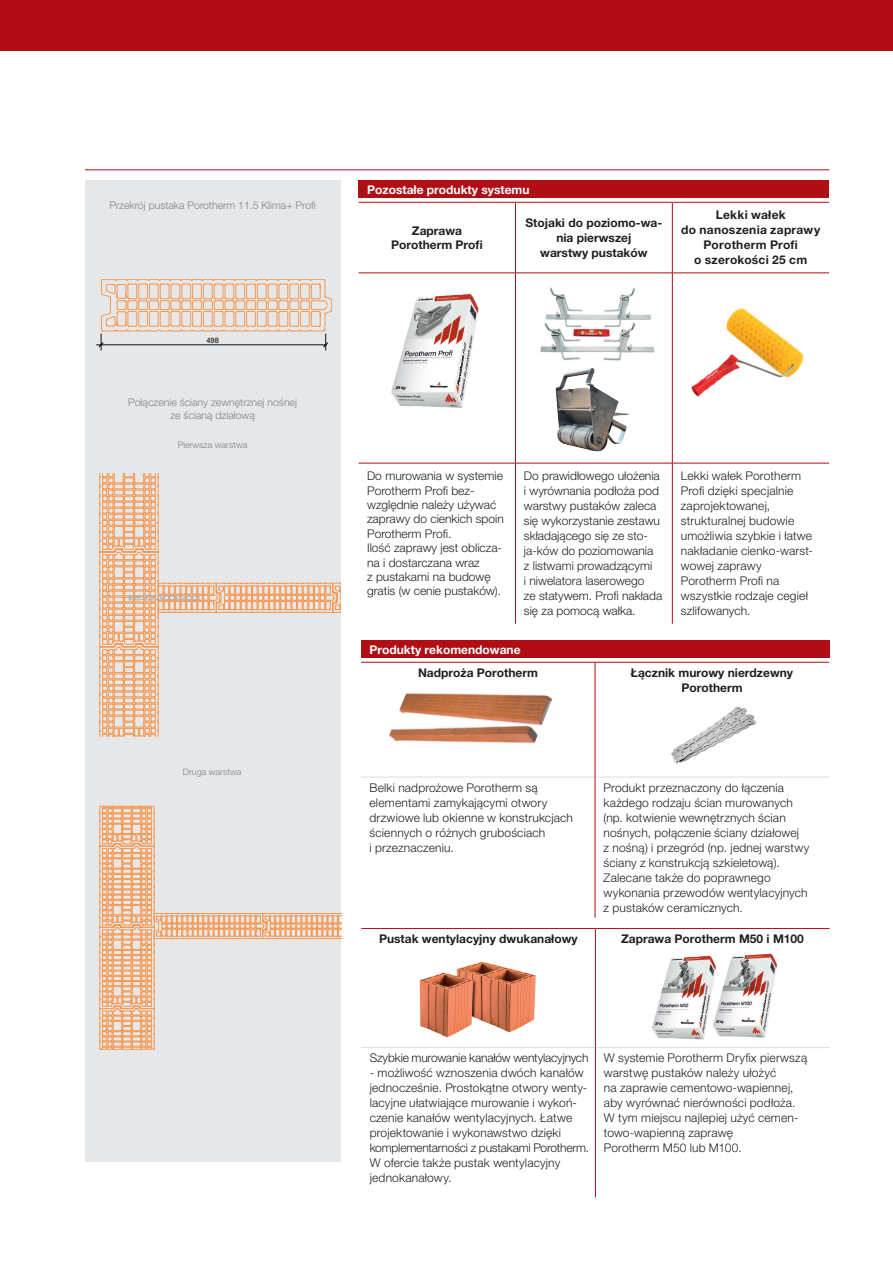
<style>
.page{position:relative;width:893px;height:1263px;background:#fff}
.page>*{position:absolute;margin:0;border:0;box-sizing:border-box;transform-origin:0 0}
.t1{font:300 12px/15px "Helvetica Neue LT Pro";letter-spacing:.01em;color:#231f20}
.t2{font:700 12px/14.4px "Helvetica Neue LT Pro";color:#231f20;text-align:center}
.t3{font:700 12px/15px "Helvetica Neue LT Pro";letter-spacing:.02em;color:#231f20;text-align:center}
.t4{font:700 12px "Helvetica Neue LT Pro";color:#fff}
.t5{font:300 12px "Helvetica Neue LT Pro";letter-spacing:-.015em;color:#231f20}
.t6{font:300 10.5px/12.6px "Helvetica Neue LT Pro";color:#808285;text-align:center}
.t7{font:300 9px "Helvetica Neue LT Pro";color:#808285}
.t8{font:500 7.5px "Helvetica Neue LT Pro";color:#231f20}
</style>
<div class="page">
<div style="left:0;top:0;width:893px;height:51px;background:#b00d15"></div>
<hr style="left:85px;top:170px;width:744px;height:1px;background:#b00d15">
<hr style="left:359px;top:202px;width:156px;height:1px;background:#b00d15">
<hr style="left:515px;top:202px;width:157px;height:1px;background:#b00d15">
<hr style="left:672px;top:202px;width:157px;height:1px;background:#b00d15">
<hr style="left:359px;top:273px;width:156px;height:1px;background:#b00d15">
<hr style="left:515px;top:273px;width:157px;height:1px;background:#b00d15">
<hr style="left:672px;top:273px;width:157px;height:1px;background:#b00d15">
<hr style="left:515px;top:203px;width:1px;height:70px;background:#b00d15">
<hr style="left:672px;top:203px;width:1px;height:70px;background:#b00d15">
<hr style="left:515px;top:273px;width:1px;height:190px;background:#b00d15">
<hr style="left:672px;top:273px;width:1px;height:190px;background:#b00d15">
<hr style="left:359px;top:463px;width:156px;height:1px;background:#b00d15">
<hr style="left:515px;top:463px;width:157px;height:1px;background:#b00d15">
<hr style="left:672px;top:463px;width:157px;height:1px;background:#b00d15">
<hr style="left:515px;top:463px;width:1px;height:161px;background:#b00d15">
<hr style="left:672px;top:463px;width:1px;height:161px;background:#b00d15">
<img style="left:391px;top:294px;width:88px;height:114px">
<div style="left:359px;top:181px;width:470px;height:17px;background:#b00d15"></div>
<img style="left:540px;top:287px;width:115px;height:74px">
<img style="left:691px;top:308px;width:113px;height:89px">
<img style="left:555px;top:368px;width:74px;height:84px">
<hr style="left:361px;top:777px;width:234px;height:1px;background:#dcdddf">
<hr style="left:595px;top:777px;width:234px;height:1px;background:#dcdddf">
<hr style="left:361px;top:662px;width:234px;height:1px;background:#b00d15">
<hr style="left:595px;top:662px;width:234px;height:1px;background:#b00d15">
<hr style="left:595px;top:662px;width:1px;height:30px;background:#b00d15">
<hr style="left:595px;top:692px;width:1px;height:85px;background:#b00d15">
<hr style="left:595px;top:777px;width:1px;height:141px;background:#b00d15">
<hr style="left:361px;top:1047px;width:234px;height:1px;background:#dcdddf">
<hr style="left:596px;top:1047px;width:234px;height:1px;background:#dcdddf">
<hr style="left:361px;top:928px;width:234px;height:1px;background:#b00d15">
<hr style="left:595px;top:928px;width:235px;height:1px;background:#b00d15">
<svg style="left:595px;top:929px;width:1px;height:25px"></svg>
<hr style="left:595px;top:954px;width:1px;height:93px;background:#b00d15">
<hr style="left:595px;top:1047px;width:1px;height:150px;background:#b00d15">
<div style="left:361px;top:641px;width:468px;height:17px;background:#b00d15"></div>
<img style="left:652px;top:956px;width:60px;height:84px">
<img style="left:712px;top:953px;width:65px;height:85px">
<img style="left:419px;top:962px;width:117px;height:75px">
<img style="left:389px;top:727px;width:149px;height:17px">
<img style="left:399px;top:693px;width:154px;height:34px">
<img style="left:671px;top:706px;width:85px;height:58px">
<div style="left:85px;top:181px;width:255px;height:981px;background:#e6e7e9"></div>
<svg style="left:96px;top:279px;width:236px;height:71px"></svg>
<svg style="left:99px;top:806px;width:242px;height:244px"></svg>
<div style="left:214px;top:897px;width:13px;height:13px;background:#e6e7e9"></div>
<svg style="left:99px;top:474px;width:241px;height:262px"></svg>
<p class="t6" style="left:109px;top:199px;width:208px">Przekrój pustaka Porotherm 11.5 Klima+ Profi</p>
<p class="t8" style="left:206px;top:335px;width:14px">498</p>
<p class="t6" style="left:128px;top:396px;width:170px">Połączenie ściany zewnętrznej nośnej ze ścianą działową</p>
<p class="t7" style="left:178px;top:440px;width:71px">Pierwsza warstwa</p>
<p class="t7" style="left:183px;top:767px;width:60px">Druga warstwa</p>
<p class="t4" style="left:367px;top:182px;width:164px">Pozostałe produkty systemu</p>
<p class="t2" style="left:391px;top:223px;width:93px">Zaprawa<br>Porotherm Profi</p>
<p class="t2" style="left:525px;top:215px;width:138px;line-height:15px">Stojaki do poziomo-wa&shy;nia pierwszej<br>warstwy pustaków</p>
<p class="t3" style="left:681px;top:207px;width:141px">Lekki wałek<br>do nanoszenia zaprawy<br>Porotherm Profi<br>o szerokości 25 cm</p>
<p class="t1" style="left:367px;top:468px;width:138px;line-height:14.4px">Do murowania w systemie<br>Porotherm Profi bez&shy;względnie należy używać zaprawy do cienkich spoin<br>Porotherm Profi.<br>Ilość zaprawy jest oblicza&shy;na i dostarczana wraz<br>z pustakami na budowę gratis (w cenie pustaków).</p>
<p class="t1" style="left:524px;top:468px;width:140px">Do prawidłowego ułożenia i wyrównania podłoża pod warstwy pustaków zaleca się wykorzystanie zestawu składającego się ze sto&shy;ja-ków do poziomowania<br>z listwami prowadzącymi<br>i niwelatora laserowego<br>ze statywem. Profi nakłada się za pomocą wałka.</p>
<p class="t1" style="left:681px;top:468px;width:134px">Lekki wałek Porotherm<br>Profi dzięki specjalnie zaprojektowanej, strukturalnej budowie umożliwia szybkie i łatwe nakładanie cienko-warst&shy;wowej zaprawy<br>Porotherm Profi na wszystkie rodzaje cegieł szlifowanych.</p>
<p class="t4" style="left:369px;top:642px;width:153px">Produkty rekomendowane</p>
<p class="t2" style="left:418px;top:665px;width:121px">Nadproża Porotherm</p>
<p class="t2" style="left:631px;top:665px;width:164px">Łącznik murowy nierdzewny<br>Porotherm</p>
<p class="t1" style="left:369px;top:780px;width:205px">Belki nadprożowe Porotherm są elementami zamykającymi otwory drzwiowe lub okienne w konstrukcjach ściennych o różnych grubościach<br>i przeznaczeniu.</p>
<p class="t1" style="left:603px;top:780px;width:207px">Produkt przeznaczony do łączenia każdego rodzaju ścian murowanych (np. kotwienie wewnętrznych ścian nośnych, połączenie ściany działowej<br>z nośną) i przegród (np. jednej warstwy ściany z konstrukcją szkieletową).<br>Zalecane także do poprawnego wykonania przewodów wentylacyjnych z pustaków ceramicznych.</p>
<p class="t2" style="left:379px;top:932px;width:200px">Pustak wentylacyjny dwukanałowy</p>
<p class="t2" style="left:621px;top:932px;width:184px">Zaprawa Porotherm M50 i M100</p>
<p class="t5" style="left:370px;top:1050px;width:220px">Szybkie murowanie kanałów wentylacyjnych</p>
<p class="t1" style="left:370px;top:1065px;width:221px">- możliwość wznoszenia dwóch kanałów jednocześnie. Prostokątne otwory wenty&shy;lacyjne ułatwiające murowanie i wykoń&shy;czenie kanałów wentylacyjnych. Łatwe projektowanie i wykonawstwo dzięki komplementarności z pustakami Porotherm.<br>W ofercie także pustak wentylacyjny jednokanałowy.</p>
<p class="t1" style="left:604px;top:1050px;width:205px">W systemie Porotherm Dryfix pierwszą warstwę pustaków należy ułożyć<br>na zaprawie cementowo-wapiennej, aby wyrównać nierówności podłoża.<br>W tym miejscu najlepiej użyć cemen&shy;towo-wapienną zaprawę<br>Porotherm M50 lub M100.</p>
</div>
